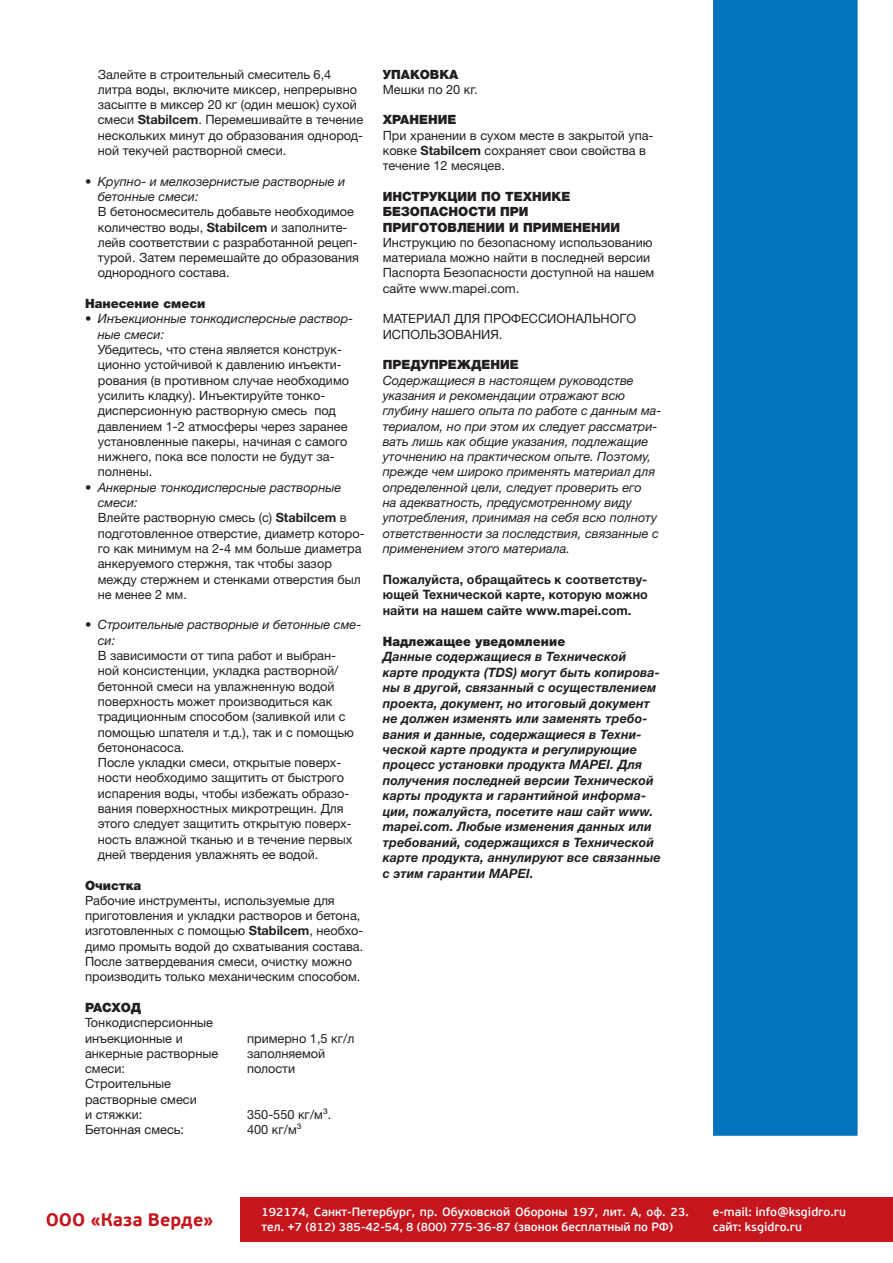
<style>
.page{position:relative;width:893px;height:1263px;background:#fff}
.page>*{position:absolute;margin:0;border:0;box-sizing:border-box;transform-origin:0 0}
.t1{font:700 18px "PF Beau Sans Pro";color:#c4161c}
.t2{font:italic 700 12.9px/15.5px "Helvetica Neue LTW1 G";letter-spacing:.01em;color:#231f20}
.t3{font:700 12.9px/15.5px "Helvetica Neue LTW1 G";letter-spacing:.01em;color:#231f20;text-align:justify}
.t4{font:900 12.9px "Helvetica Neue LTW1 G";letter-spacing:.01em;color:#231f20}
.t5{font:12.75px/15.3px "Helvetica Neue LTW1 G";color:#231f20}
.t6{font:italic 12.75px/15.3px "Helvetica Neue LTW1 G";color:#231f20}
.t7{font:900 12.75px "Helvetica Neue LTW1 G";color:#231f20}
.t8{font:600 12px/14.4px "PF Beau Sans Pro";color:#fff}
.s1{font-weight:700}
.s2{font-style:italic}
</style>
<div class="page">
<div style="left:713px;top:0;width:145px;height:1136px;background:#0073bc"></div>
<div style="left:241px;top:1197px;width:652px;height:45px;background:#c4161c"></div>
<p class="t5" style="left:98px;top:66px;width:267px">Залейте в строительный смеситель 6,4 литра воды, включите миксер, непрерывно засыпте в миксер 20 кг (один мешок) сухой смеси <span class="s1">Stabilcem</span>. Перемешивайте в течение нескольких минут до образования однород&shy;ной текучей растворной смеси.</p>
<p class="t5" style="left:98px;top:173px;width:263px;text-indent:-13px"><span class="s2">• Крупно- и мелкозернистые растворные и бетонные смеси:<br></span>В бетоносмеситель добавьте необходимое количество воды, <span class="s1">Stabilcem</span> и заполните&shy;лейв соответствии с разработанной рецеп&shy;турой. Затем перемешайте до образования однородного состава.</p>
<p class="t7" style="left:85px;top:296px;width:122px">Нанесение смеси</p>
<p class="t5" style="left:98px;top:311px;width:257px;text-indent:-13px"><span class="s2">• Инъекционные тонкодисперсные раствор&shy;ные смеси:<br></span>Убедитесь, что стена является конструк&shy;ционно устойчивой к давлению инъекти&shy;рования (в противном случае необходимо усилить кладку). Инъектируйте тонко&shy;дисперсионную растворную смесь под давлением 1-2 атмосферы через заранее установленные пакеры, начиная с самого нижнего, пока все полости не будут за&shy;полнены.</p>
<p class="t5" style="left:98px;top:479px;width:268px;text-indent:-13px"><span class="s2">• Анкерные тонкодисперсные растворные смеси:<br></span>Влейте растворную смесь (с) <span class="s1">Stabilcem</span> в подготовленное отверстие, диаметр которо&shy;го как минимум на 2-4 мм больше диаметра анкеруемого стержня, так чтобы зазор между стержнем и стенками отверстия был не менее 2 мм.</p>
<p class="t5" style="left:98px;top:617px;width:265px;text-indent:-13px"><span class="s2">• Строительные растворные и бетонные сме&shy;си:<br></span>В зависимости от типа работ и выбран-<br>ной консистенции, укладка растворной/ бетонной смеси на увлажненную водой поверхность может производиться как традиционным способом (заливкой или с помощью шпателя и т.д.), так и с помощью бетононасоса.<br>После укладки смеси, открытые поверх&shy;ности необходимо защитить от быстрого испарения воды, чтобы избежать образо&shy;вания поверхностных микротрещин. Для этого следует защитить открытую поверх&shy;ность влажной тканью и в течение первых дней твердения увлажнять ее водой.</p>
<p class="t7" style="left:85px;top:877px;width:58px">Очистка</p>
<p class="t5" style="left:85px;top:892px;width:280px">Рабочие инструменты, используемые для приготовления и укладки растворов и бетона, изготовленных с помощью <span class="s1">Stabilcem</span>, необхо&shy;димо промыть водой до схватывания состава.</p>
<p class="t5" style="left:85px;top:954px;width:277px">После затвердевания смеси, очистку можно производить только механическим способом.</p>
<p class="t7" style="left:85px;top:1000px;width:57px">РАСХОД</p>
<p class="t5" style="left:85px;top:1015px;width:130px">Тонкодисперсионные</p>
<p class="t5" style="left:85px;top:1030px;width:99px">инъекционные и</p>
<p class="t5" style="left:247px;top:1030px;width:109px">примерно 1,5 кг/л</p>
<p class="t5" style="left:85px;top:1045px;width:135px">анкерные растворные</p>
<p class="t5" style="left:247px;top:1045px;width:80px">заполняемой</p>
<p class="t5" style="left:85px;top:1061px;width:41px">смеси:</p>
<p class="t5" style="left:247px;top:1061px;width:50px">полости</p>
<p class="t5" style="left:85px;top:1076px;width:87px">Строительные</p>
<p class="t5" style="left:85px;top:1091px;width:113px">растворные смеси и стяжки:</p>
<p class="t5" style="left:247px;top:1107px;width:86px">350-550 кг/м³.</p>
<p class="t5" style="left:85px;top:1122px;width:101px">Бетонная смесь:</p>
<p class="t5" style="left:247px;top:1122px;width:56px">400 кг/м³</p>
<p class="t7" style="left:383px;top:66px;width:77px">УПАКОВКА</p>
<p class="t5" style="left:383px;top:82px;width:96px">Мешки по 20 кг.</p>
<p class="t7" style="left:383px;top:112px;width:75px">ХРАНЕНИЕ</p>
<p class="t5" style="left:383px;top:127px;width:272px">При хранении в сухом месте в закрытой упа&shy;ковке <span class="s1">Stabilcem</span> сохраняет свои свойства в течение 12 месяцев.</p>
<p class="t7" style="left:383px;top:189px;width:189px">ИНСТРУКЦИИ ПО ТЕХНИКЕ</p>
<p class="t7" style="left:383px;top:204px;width:147px">БЕЗОПАСНОСТИ ПРИ</p>
<p class="t7" style="left:383px;top:219px;width:239px">ПРИГОТОВЛЕНИИ И ПРИМЕНЕНИИ</p>
<p class="t5" style="left:383px;top:235px;width:273px">Инструкцию по безопасному использованию материала можно найти в последней версии Паспорта Безопасности доступной на нашем сайте www.mapei.com.</p>
<p class="t5" style="left:383px;top:311px;width:255px">МАТЕРИАЛ ДЛЯ ПРОФЕССИОНАЛЬНОГО</p>
<p class="t5" style="left:383px;top:326px;width:121px">ИСПОЛЬЗОВАНИЯ.</p>
<p class="t7" style="left:383px;top:357px;width:137px">ПРЕДУПРЕЖДЕНИЕ</p>
<p class="t6" style="left:383px;top:372px;width:280px">Содержащиеся в настоящем руководстве указания и рекомендации отражают всю глубину нашего опыта по работе с данным ма&shy;териалом, но при этом их следует рассматри&shy;вать лишь как общие указания, подлежащие уточнению на практическом опыте. Поэтому, прежде чем широко применять материал для определенной цели, следует проверить его<br>на адекватность, предусмотренному виду употребления, принимая на себя всю полноту ответственности за последствия, связанные с применением этого материала.</p>
<p class="t3" style="left:383px;top:571px;width:267px">Пожалуйста, обращайтесь к соответству&shy;ющей Технической карте, которую можно найти на нашем сайте www.mapei.com.</p>
<p class="t4" style="left:383px;top:633px;width:184px">Надлежащее уведомление</p>
<p class="t2" style="left:383px;top:649px;width:280px">Данные содержащиеся в Технической карте продукта (TDS) могут быть копирова&shy;ны в другой, связанный с осуществлением проекта, документ, но итоговый документ не должен изменять или заменять требо&shy;вания и данные, содержащиеся в Техни&shy;ческой карте продукта и регулирующие процесс установки продукта MAPEI. Для получения последней версии Технической карты продукта и гарантийной информа&shy;ции, пожалуйста, посетите наш сайт www. mapei.com. Любые изменения данных или требований, содержащихся в Технической карте продукта, аннулируют все связанные с этим гарантии MAPEI.</p>
<p class="t8" style="left:261px;top:1205px;width:429px">192174, Санкт-Петербург, пр. Обуховской Обороны 197, лит. А, оф. 23. тел. +7 (812) 385-42-54, 8 (800) 775-36-87 (звонок бесплатный по РФ)</p>
<p class="t8" style="left:713px;top:1205px;width:135px">e-mail: info@ksgidro.ru</p>
<h1 class="t1" style="left:46px;top:1208px;width:169px">ООО «Каза Верде»</h1>
<p class="t8" style="left:713px;top:1219px;width:91px">сайт: ksgidro.ru</p>
</div>
